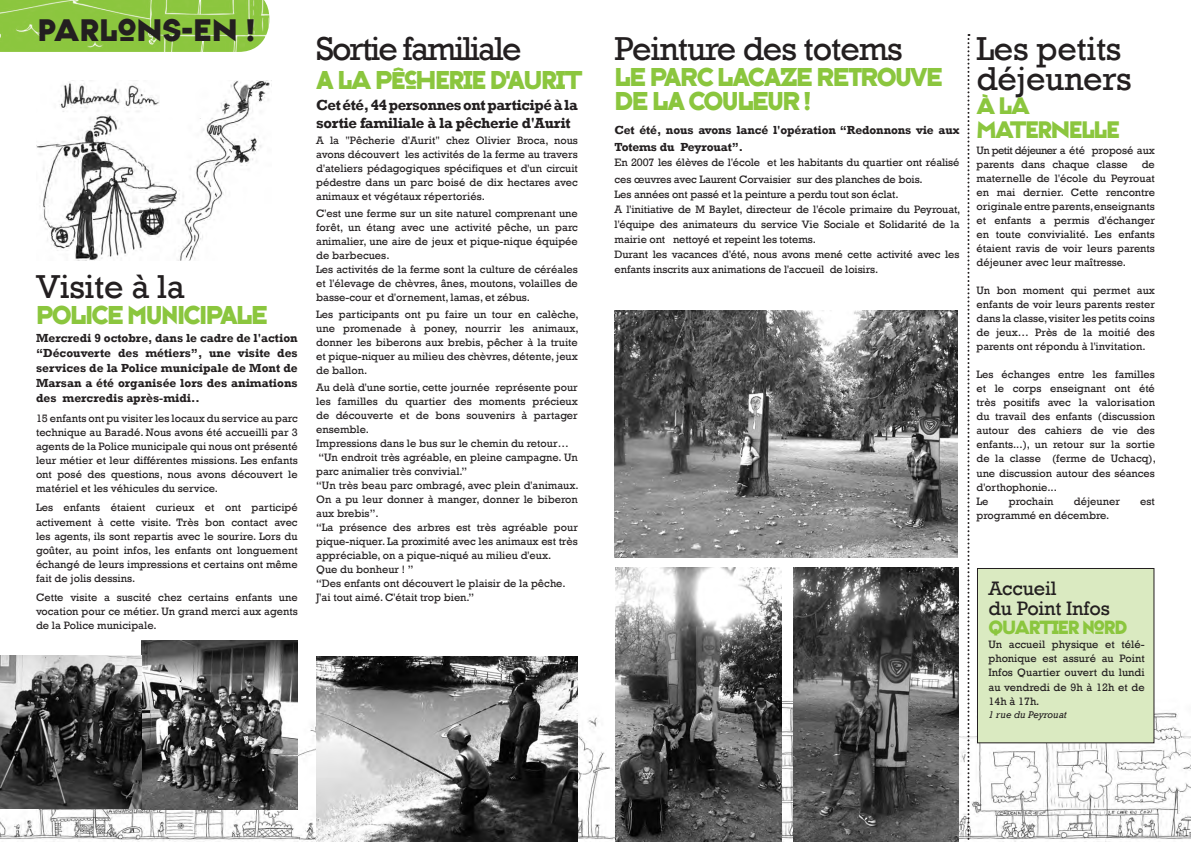
<style>
.page{position:relative;width:1191px;height:842px;background:#fff}
.page>*{position:absolute;margin:0;border:0;box-sizing:border-box;transform-origin:0 0}
.TEXTE{font:34px/30px "Rockwell";letter-spacing:-.01em;color:#231f20}
.TEXTE-2{font:34px "Rockwell";letter-spacing:-.03em;color:#231f20}
.TEXTE-3{font:34px "Rockwell";letter-spacing:-.06em;color:#231f20}
.t1{font:32.6px "Typeface Six";color:#231f20}
.TEXTE-4{font:27px "Typeface Six";letter-spacing:-.06em;color:#8bc63e}
.TEXTE-5{font:25px "Typeface Six";letter-spacing:-.06em;color:#8bc63e}
.TEXTE-6{font:20px "Rockwell";letter-spacing:-.01em;color:#231f20}
.TEXTE-7{font:20px "Typeface Six";letter-spacing:-.06em;color:#8bc63e}
.INTER{font:700 15px/18px "Rockwell";letter-spacing:-.025em;color:#231f20}
.TEXTE-8{font:700 12px/15px "Rockwell";letter-spacing:-.01em;color:#231f20}
.TEXTE-9{font:11px/14px "Rockwell";color:#231f20;text-align:justify}
.INTER-2{font:11px/14px "Rockwell";color:#231f20;text-align:justify}
.TEXTE-10{font:italic 10px "Rockwell";color:#231f20}
</style>
<div class="page">
<img style="left:0;top:641px;width:1191px;height:201px">
<img style="left:0;top:0;width:269px;height:52px">
<img style="left:793px;top:567px;width:165px;height:275px">
<img style="left:614px;top:310px;width:343px;height:247px">
<img style="left:615px;top:567px;width:166px;height:275px">
<svg style="left:967px;top:34px;width:2px;height:808px"></svg>
<img style="left:142px;top:641px;width:156px;height:168px">
<img style="left:316px;top:656px;width:261px;height:186px">
<img style="left:0;top:655px;width:142px;height:153px">
<img style="left:37px;top:81px;width:235px;height:179px">
<div style="left:977px;top:568px;width:177px;height:175px;background:#daeac1"></div>
<div style="left:977px;top:568px;width:177px;height:175px;border:1px solid #231f20"></div>
<p class="t1" style="left:38px;top:10px;width:219px">PARLONS-EN !</p>
<p class="TEXTE" style="left:36px;top:272px;width:150px">Visite à la</p>
<p class="TEXTE-4" style="left:36px;top:299px;width:233px">POLICE MUNICIPALE</p>
<p class="TEXTE-8" style="left:36px;top:331px;width:263px;text-align:justify">Mercredi 9 octobre, dans le cadre de l'action “Découverte des métiers”, une visite des services de la Police municipale de Mont de Marsan a été organisée lors des animations des mercredis après-midi..</p>
<p class="TEXTE-9" style="left:36px;top:411px;width:263px">15 enfants ont pu visiter les locaux du service au parc technique au Baradé. Nous avons été accueilli par 3 agents de la Police municipale qui nous ont présenté leur métier et leur différentes missions. Les enfants ont posé des questions, nous avons découvert le matériel et les véhicules du service.</p>
<p class="TEXTE-9" style="left:36px;top:501px;width:263px">Les enfants étaient curieux et ont participé activement à cette visite. Très bon contact avec les agents, ils sont repartis avec le sourire. Lors du goûter, au point infos, les enfants ont longuement échangé de leurs impressions et certains ont même fait de jolis dessins.</p>
<p class="TEXTE-9" style="left:36px;top:591px;width:263px">Cette visite a suscité chez certains enfants une vocation pour ce métier. Un grand merci aux agents de la Police municipale.</p>
<p class="TEXTE-3" style="left:316px;top:29px;width:207px">Sortie familiale</p>
<p class="TEXTE-4" style="left:316px;top:64px;width:268px">A LA PÊCHERIE D'AURIT</p>
<p class="INTER" style="left:316px;top:96px;width:263px">Cet été, 44 personnes ont participé à la sortie familiale à la pêcherie d'Aurit</p>
<p class="INTER-2" style="left:316px;top:134px;width:263px">A la "Pêcherie d'Aurit" chez Olivier Broca, nous avons découvert les activités de la ferme au travers d'ateliers pédagogiques spécifiques et d'un circuit pédestre dans un parc boisé de dix hectares avec animaux et végétaux répertoriés.</p>
<p class="TEXTE-9" style="left:316px;top:207px;width:263px">C'est une ferme sur un site naturel comprenant une forêt, un étang avec une activité pêche, un parc animalier, une aire de jeux et pique-nique équipée de barbecues.</p>
<p class="TEXTE-9" style="left:316px;top:263px;width:263px">Les activités de la ferme sont la culture de céréales et l'élevage de chèvres, ânes, moutons, volailles de basse-cour et d'ornement, lamas, et zébus.</p>
<p class="TEXTE-9" style="left:316px;top:308px;width:264px">Les participants ont pu faire un tour en calèche, une promenade à poney, nourrir les animaux, donner les biberons aux brebis, pêcher à la truite et pique-niquer au milieu des chèvres, détente, jeux de ballon.</p>
<p class="TEXTE-9" style="left:316px;top:380px;width:263px">Au delà d'une sortie, cette journée représente pour les familles du quartier des moments précieux de découverte et de bons souvenirs à partager ensemble.</p>
<p class="TEXTE-9" style="left:316px;top:436px;width:254px">Impressions dans le bus sur le chemin du retour…</p>
<p class="TEXTE-9" style="left:316px;top:450px;width:263px">“Un endroit très agréable, en pleine campagne. Un parc animalier très convivial.”</p>
<p class="TEXTE-9" style="left:316px;top:478px;width:264px">“Un très beau parc ombragé, avec plein d'animaux.<br>On a pu leur donner à manger, donner le biberon aux brebis”.</p>
<p class="TEXTE-9" style="left:316px;top:520px;width:263px">“La présence des arbres est très agréable pour pique-niquer. La proximité avec les animaux est très appréciable, on a pique-niqué au milieu d'eux.</p>
<p class="TEXTE-9" style="left:316px;top:562px;width:99px">Que du bonheur ! ”</p>
<p class="TEXTE-9" style="left:316px;top:576px;width:251px">“Des enfants ont découvert le plaisir de la pêche.</p>
<p class="TEXTE-9" style="left:316px;top:590px;width:160px">J'ai tout aimé. C'était trop bien.”</p>
<p class="TEXTE-2" style="left:614px;top:29px;width:290px">Peinture des totems</p>
<p class="TEXTE-4" style="left:614px;top:61px;width:330px">LE PARC LACAZE RETROUVE</p>
<p class="TEXTE-4" style="left:614px;top:84px;width:198px">DE LA COULEUR !</p>
<p class="TEXTE-8" style="left:614px;top:121px;width:346px;line-height:17px">Cet été, nous avons lancé l'opération “Redonnons vie aux<br>Totems du Peyrouat”.</p>
<p class="TEXTE-9" style="left:614px;top:154px;width:346px;line-height:17px">En 2007 les élèves de l'école et les habitants du quartier ont réalisé ces œuvres avec Laurent Corvaisier sur des planches de bois.</p>
<p class="TEXTE-9" style="left:614px;top:187px;width:285px">Les années ont passé et la peinture a perdu tout son éclat.</p>
<p class="TEXTE-9" style="left:614px;top:202px;width:347px;line-height:15px">A l'initiative de M Baylet, directeur de l'école primaire du Peyrouat, l'équipe des animateurs du service Vie Sociale et Solidarité de la mairie ont nettoyé et repeint les totems.</p>
<p class="TEXTE-9" style="left:614px;top:247px;width:346px;line-height:15px">Durant les vacances d'été, nous avons mené cette activité avec les enfants inscrits aux animations de l'accueil de loisirs.</p>
<p class="TEXTE" style="left:976px;top:34px;width:157px">Les petits déjeuners</p>
<p class="TEXTE-5" style="left:976px;top:90px;width:55px">À LA</p>
<p class="TEXTE-5" style="left:976px;top:114px;width:145px">MATERNELLE</p>
<p class="TEXTE-9" style="left:976px;top:144px;width:180px">Un petit déjeuner a été proposé aux parents dans chaque classe</p>
<p class="TEXTE-9" style="left:976px;top:158px;width:180px;text-indent:165px">de maternelle de l'école du Peyrouat en mai dernier. Cette rencontre originale entre parents, enseignants et enfants a permis d'échanger en toute convivialité. Les enfants étaient ravis de voir leurs parents déjeuner avec leur maîtresse.</p>
<p class="TEXTE-9" style="left:976px;top:284px;width:180px">Un bon moment qui permet aux enfants de voir leurs parents rester dans la classe, visiter les petits coins de jeux… Près de la moitié des parents ont répondu à l'invitation.</p>
<p class="TEXTE-9" style="left:976px;top:368px;width:181px">Les échanges entre les familles et le corps enseignant ont été très positifs avec la valorisation du travail des enfants (discussion autour des cahiers de vie des enfants...), un retour sur la sortie de la classe (ferme de Uchacq), une discussion autour des séances d'orthophonie...</p>
<p class="TEXTE-9" style="left:976px;top:494px;width:14px">Le</p>
<p class="TEXTE-9" style="left:1008px;top:494px;width:46px">prochain</p>
<p class="TEXTE-9" style="left:1073px;top:494px;width:48px">déjeuner</p>
<p class="TEXTE-9" style="left:1140px;top:494px;width:16px">est</p>
<p class="TEXTE-9" style="left:976px;top:508px;width:134px">programmé en décembre.</p>
<p class="TEXTE-6" style="left:988px;top:577px;width:69px">Accueil</p>
<p class="TEXTE-6" style="left:988px;top:597px;width:123px">du Point Infos</p>
<p class="TEXTE-7" style="left:988px;top:615px;width:140px">QUARTIER NORD</p>
<p class="TEXTE-9" style="left:988px;top:638px;width:158px">Un accueil physique et télé&shy;phonique est assuré au Point Infos Quartier ouvert du lundi au vendredi de 9h à 12h et de 14h à 17h.</p>
<p class="TEXTE-10" style="left:988px;top:709px;width:80px">1 rue du Peyrouat</p>
</div>
